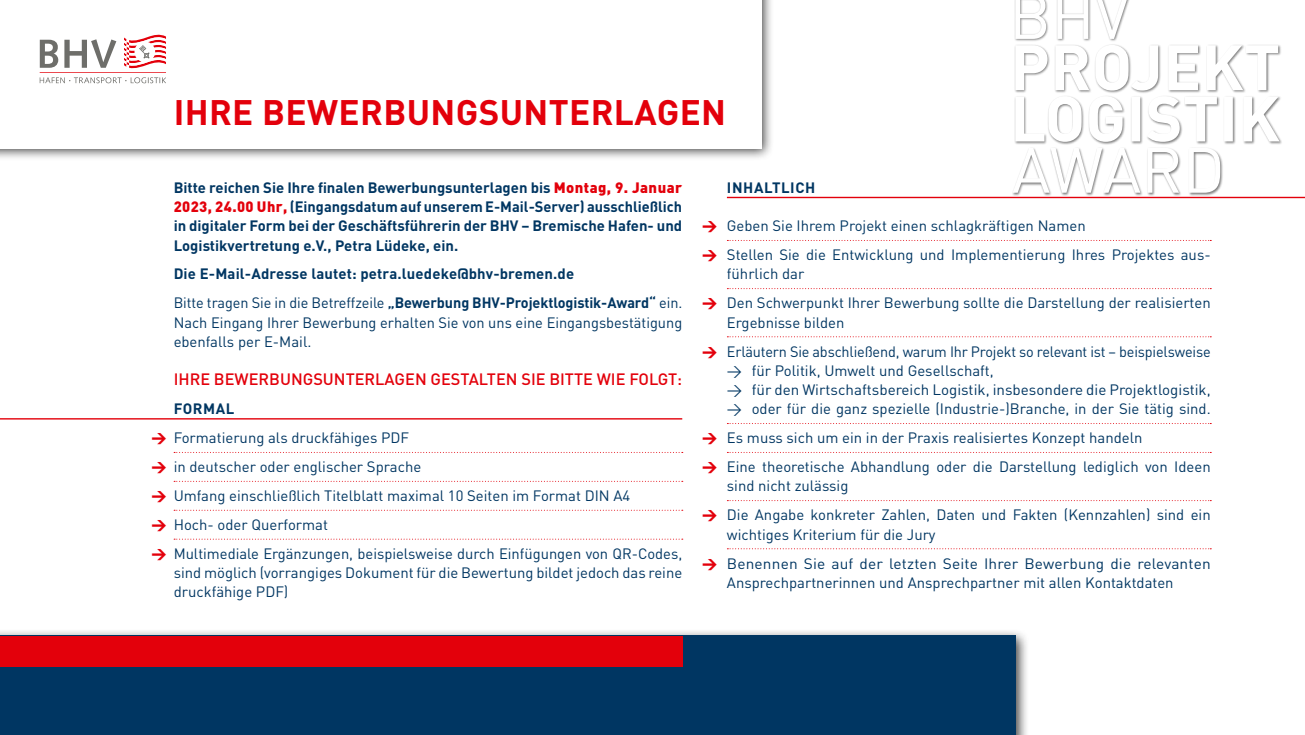
<style>
.page{position:relative;width:1305px;height:735px;background:#fff}
.page>*{position:absolute;margin:0;border:0;box-sizing:border-box;transform-origin:0 0}
.t1{font:700 35px "DIN";color:#e3000b}
.t2{font:500 16.28px "DIN";color:#e3000b}
.t3{font:14.88px/28.9px "DIN";color:#003662}
.t4{font:700 14.88px/19.2px "DIN";color:#003662;text-align:justify}
.t5{font:900 14.88px/28.9px "DIN";color:#e3000b;text-align:justify}
.s1{font-weight:900;color:#e3000b}
.s2{font-weight:400}
</style>
<div class="page">
<div style="left:0;top:628px;width:1029px;height:106px;background:#000;opacity:.75"></div>
<div style="left:0;top:635px;width:1015px;height:99px;background:#003662"></div>
<div style="left:0;top:0;width:774px;height:161px;background:#000;opacity:.75"></div>
<div style="left:0;top:0;width:761px;height:149px;background:#fff"></div>
<svg style="left:40px;top:34px;width:126px;height:49px"></svg>
<div style="left:0;top:635px;width:682px;height:31px;background:#e3000b"></div>
<hr style="left:0;top:418px;width:682px;height:1px;background:#e3000b">
<svg style="left:174px;top:452px;width:509px;height:1px"></svg>
<svg style="left:174px;top:480px;width:509px;height:1px"></svg>
<svg style="left:174px;top:509px;width:509px;height:1px"></svg>
<svg style="left:174px;top:538px;width:509px;height:1px"></svg>
<svg style="left:727px;top:452px;width:484px;height:1px"></svg>
<svg style="left:727px;top:500px;width:484px;height:1px"></svg>
<svg style="left:727px;top:548px;width:484px;height:1px"></svg>
<svg style="left:727px;top:240px;width:484px;height:1px"></svg>
<svg style="left:727px;top:288px;width:484px;height:1px"></svg>
<svg style="left:727px;top:423px;width:484px;height:1px"></svg>
<svg style="left:727px;top:336px;width:484px;height:1px"></svg>
<hr style="left:727px;top:197px;width:578px;height:1px;background:#e3000b">
<div style="left:1011px;top:0;width:271px;height:196px;background:#000;opacity:.5"></div>
<svg style="left:1015px;top:96px;width:264px;height:46px"></svg>
<svg style="left:1015px;top:45px;width:263px;height:45px"></svg>
<svg style="left:1015px;top:0;width:113px;height:39px"></svg>
<svg style="left:1012px;top:148px;width:208px;height:45px"></svg>
<h1 class="t1" style="left:174px;top:90px;width:137px">Ihre Bewe</h1>
<h1 class="t1" style="left:360px;top:90px;width:367px">rbungsunterlagen</h1>
<p class="t5" style="left:151px;top:422px;width:17px">&gt; &gt; &gt; &gt; &gt;</p>
<p class="t4" style="left:174px;top:177px;width:510px">Bitte reichen Sie Ihre finalen Bewerbungsunterlagen bis <span class="s1">Montag, 9. Januar 2023, 24.00 Uhr,</span> (Eingangsdatum auf unserem E-Mail-Server) ausschließlich in digitaler Form bei der Geschäftsführerin der BHV – Bremische Hafen- und Logistikvertretung e.V., Petra Lüdeke, ein.</p>
<p class="t4" style="left:174px;top:259px;width:510px;line-height:28.9px">Die E-Mail-Adresse lautet: petra.luedeke@bhv-bremen.de<br><span class="s2">Bitte tragen Sie in die Betreffzeile</span> „Bewerbung BHV-Projektlogistik-Award“ <span class="s2">ein.</span></p>
<p class="t3" style="left:174px;top:312px;width:510px;line-height:19.2px">Nach Eingang I hrer Bewerbung erhalten Sie von uns eine Eingangsbestätigung ebenfalls per E-Mail.</p>
<p class="t2" style="left:174px;top:369px;width:16px">IHRE</p>
<p class="t2" style="left:214px;top:369px;width:23px">BEWERB</p>
<p class="t2" style="left:280px;top:369px;width:77px">UNGSUNTERLAGE</p>
<p class="t2" style="left:415px;top:369px;width:26px">N GESTALTE</p>
<p class="t2" style="left:506px;top:369px;width:53px">N SIE BITTE</p>
<p class="t2" style="left:597px;top:369px;width:11px">WIE</p>
<p class="t2" style="left:629px;top:369px;width:54px">FOLGT:</p>
<p class="t4" style="left:174px;top:398px;width:53px">Formal</p>
<p class="t3" style="left:174px;top:423px;width:510px">Formatierung als druckfähiges PDF<br>in deutscher oder englischer Sprache<br>U mfang einschließlich Titelblatt maximal 10 Seiten im Format DIN A4<br>Hoch- oder Querformat<br>Multimediale Ergänzungen, beispielsweise durch Einfügungen von QR-Codes,</p>
<p class="t3" style="left:174px;top:562px;width:510px;line-height:19.2px">sind möglich (vorrangiges Dokument für die Bewertung bildet jedoch das reine druckfähige PDF)</p>
<p class="t4" style="left:702px;top:177px;width:52px">inhal</p>
<p class="t4" style="left:772px;top:177px;width:42px">tlich</p>
<p class="t3" style="left:702px;top:211px;width:510px"><span class="s1">&gt;</span> Geben Sie I hrem Projekt einen schlagkräftigen Namen<br><span class="s1">&gt;</span> Stellen Sie die Entwicklung und I mplementierung I hres Projektes aus-</p>
<p class="t3" style="left:702px;top:259px;width:510px;text-indent:25px">führlich dar<br><span class="s1">&gt;</span> Den Schwerpunkt I hrer Bewerbung sollte die Darstellung der realisierten</p>
<p class="t3" style="left:702px;top:307px;width:510px">Ergebnisse bilden<br><span class="s1">&gt;</span> Erläutern Sie abschließend, warum I hr Projekt so relevant ist – beispielsweise</p>
<p class="t3" style="left:727px;top:360px;width:485px;line-height:19.2px">&gt; für Politik, U mwelt und Gesellschaft,<br>&gt; für den Wirtschaftsbereich Logistik, insbesondere die Projektlogistik, &gt; oder für die ganz spezielle (I ndustrie-)Branche, in der Sie tätig sind.</p>
<p class="t3" style="left:702px;top:423px;width:510px"><span class="s1">&gt;</span> Es muss sich um ein in der Praxis realisiertes Konzept handeln<br><span class="s1">&gt;</span> Eine theoretische Abhandlung oder die Darstellung lediglich von Ideen</p>
<p class="t3" style="left:702px;top:471px;width:510px;text-indent:25px">sind nicht zulässig<br><span class="s1">&gt;</span> Die Angabe konkreter Zahlen, Daten und Fakten (Kennzahlen) sind ein</p>
<p class="t3" style="left:702px;top:519px;width:510px;text-indent:25px">wichtiges Kriterium für die Jury<br><span class="s1">&gt;</span> Benennen Sie auf der letzten Seite I hrer Bewerbung die relevanten</p>
<p class="t3" style="left:702px;top:567px;width:473px">Ansprechpartnerinnen und Ansprechpartner mit allen Kontaktdaten</p>
</div>
